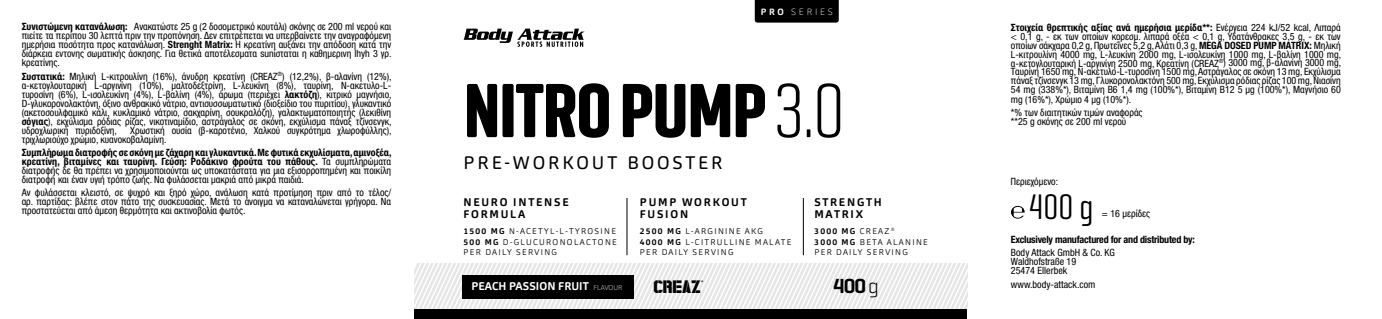
<style>
.page{position:relative;width:1382px;height:319px;background:#fff}
.page>*{position:absolute;margin:0;border:0;box-sizing:border-box;transform-origin:0 0}
.t1{font:700 78.15px "Geogrotesque Comp";letter-spacing:-.02em;color:#000}
.t2{font:36.15px "Geogrotesque Comp";color:#000}
.t3{font:600 20.85px "Geogrotesque";color:#000}
.t4{font:18.45px "Coburn";letter-spacing:-.05em;color:#000}
.t5{font:18px "Carnas";letter-spacing:.16em;color:#000}
.t6{font:700 11.1px "Carnas";letter-spacing:.01em;color:#fff}
.t7{font:700 10.95px/12px "Carnas";letter-spacing:.16em;color:#000}
.t8{font:700 10.95px/12px "Carnas";letter-spacing:.14em;color:#000}
.t9{font:condensed 10.05px/9px "Helvetica Neue LTW1 G";color:#000;text-align:justify}
.t10{font:700 condensed 10.05px "Helvetica Neue LTW1 G";letter-spacing:-.02em;color:#000}
.t11{font:100 9px "Carnas";letter-spacing:.3em;color:#fff}
.t12{font:300 8.25px/10.5px "Carnas";letter-spacing:.16em;color:#000}
.t13{font:1.95px "Coburn";color:#000}
.s1{font-weight:700}
.s2{font-weight:300}
.s3{font-weight:100;font-size:6.9px}
</style>
<div class="page">
<svg style="left:463px;top:29px;width:122px;height:18px"></svg>
<div style="left:755px;top:0;width:84px;height:23px;background:#000"></div>
<svg style="left:415px;top:263px;width:552px;height:47px;fill:#e9e9e9"></svg>
<div style="left:415px;top:310px;width:552px;height:9px;background:#000"></div>
<hr style="left:627px;top:198px;width:1px;height:57px;background:#000">
<hr style="left:803px;top:198px;width:1px;height:57px;background:#000">
<svg style="left:1011px;top:206px;width:14px;height:13px"></svg>
<div style="left:462px;top:275px;width:172px;height:24px;background:#000"></div>
<p class="t9" style="left:22px;top:22px;width:371px"><span class="s1">Συνιστώμενη κατανάλωση:</span> Ανακατώστε 25 g (2 δοσομετρικό κουτάλι) σκόνης σε 200 ml νερού και πιείτε τα περίπου 30 λεπτά πριν την προπόνηση. Δεν επιτρέπεται να υπερβαίνετε την αναγραφόμενη ημερήσια ποσότητα προς κατανάλωση. <span class="s1">Strenght Matrix:</span> H κρεατίνη αυξάνει την απόδοση κατά την διάρκεια εντονης σωματικής άσκησης. Για θετικά αποτέλεσματα sunίσταται η καθημερινη lhyh 3 γρ. kρεατίνης.</p>
<p class="t9" style="left:22px;top:72px;width:371px"><span class="s1">Συστατικά:</span> Μηλική L-κιτρουλίνη (16%), άνυδρη κρεατίνη (CREAZ<sup>®</sup>) (12,2%), β-αλανίνη (12%), α-κετογλουταρική L-αργινίνη (10%), μαλτοδεξτρίνη, L-λευκίνη (8%), ταυρίνη, Ν-ακετυλο-L&shy;τυροσίνη (6%), L-ισολευκίνη (4%), L-βαλίνη (4%), άρωμα (περιέχει <span class="s1">λακτόζη</span>), κιτρικό μαγνήσιο, D-γλυκορονολακτόνη, όξινο ανθρακικό νάτριο, αντισυσσωματωτικό (διοξείδιο του πυριτίου), γλυκαντικό (ακετοσουλφαμικό κάλι, κυκλαμικό νάτριο, σακχαρίνη, σουκραλόζη), γαλακτωματοποιητής (λεκιθίνη <span class="s1">σόγιας</span>), εκχύλισμα ρόδιας ρίζας, νικοτιναμίδιο, αστράγαλος σε σκόνη, εκχύλισμα πάναξ τζίνσενγκ, υδροχλωρική πυριδοξίνη,</p>
<p class="t9" style="left:22px;top:126px;width:371px;text-indent:109px">Χρωστική ουσία (β-καροτένιο, Χαλκού συγκρότημα χλωροφύλλης), τριχλωριούχο χρώμιο, κυανοκοβαλαμίνη.</p>
<p class="t9" style="left:22px;top:148px;width:371px"><span class="s1">Συμπλήρωμα διατροφής σε σκόνη με ζάχαρη και γλυκαντικά. Με φυτικά εκχυλίσματα, αμινοξέα, κρεατίνη, βιταμίνες και ταυρίνη. Γεύση: Ροδάκινο φρούτα του πάθους.</span> Τα συμπληρώματα διατροφής δε θα πρέπει να χρησιμοποιούνται ως υποκατάστατα για μια εξισορροπημένη και ποικίλη διατροφή και έναν υγιή τρόπο ζωής. Να φυλάσσεται μακριά από μικρά παιδιά.</p>
<p class="t9" style="left:22px;top:188px;width:371px">Αν φυλάσσεται κλειστό, σε ψυχρό και ξηρό χώρο, ανάλωση κατά προτίμηση πριν από το τέλος/ αρ. παρτίδας: βλέπε στον πάτο της συσκευασίας. Μετά το άνοιγμα να καταναλώνεται γρήγορα. Να προστατεύεται από άμεση θερμότητα και ακτινοβολία φωτός.</p>
<p class="t11" style="left:761px;top:7px;width:73px"><span class="s1">PRO</span> SERIES</p>
<h1 class="t1" style="left:463px;top:62px;width:383px">NITRO PUMP <span class="s2">3.0</span></h1>
<h3 class="t5" style="left:464px;top:151px;width:261px">PRE-WORKOUT BOOSTER</h3>
<p class="t7" style="left:640px;top:196px;width:109px">PUMP WORKOUT<br>FUSION</p>
<p class="t12" style="left:640px;top:226px;width:153px"><span class="s1">2500 MG</span> L-ARGININE AKG<br><span class="s1">4000 MG</span> L-CITRULLINE MALATE<br>PER DAILY SERVING</p>
<p class="t7" style="left:464px;top:196px;width:107px">NEURO INTENSE<br>FORMULA</p>
<p class="t12" style="left:463px;top:226px;width:155px;text-align:justify"><span class="s1">1500 MG</span> N-ACETYL-L-TYROSINE <span class="s1">500 MG</span> D-GLUCURONOLACTONE PER DAILY SERVING</p>
<p class="t6" style="left:471px;top:279px;width:153px">PEACH PASSION FRUIT <span class="s3">FLAVOUR</span></p>
<h3 class="t4" style="left:653px;top:275px;width:50px">CREAZ</h3>
<p class="t13" style="left:701px;top:280px;width:4px">(R)</p>
<p class="t8" style="left:814px;top:196px;width:69px">STRENGTH<br>MATRIX</p>
<p class="t12" style="left:814px;top:226px;width:115px"><span class="s1">3000 MG</span> CREAZ<sup>®<br></sup><span class="s1">3000 MG</span> BETA ALANINE<br>PER DAILY SERVING</p>
<h3 class="t3" style="left:833px;top:272px;width:47px">400 <span class="s2">g</span></h3>
<p class="t9" style="left:1011px;top:23px;width:332px"><span class="s1">Στοιχεία θρεπτικής αξίας ανά ημερήσια μερίδα**:</span> Ενέργεια 224 kJ/52 kcal, Λιπαρά &lt; 0,1 g, - εκ των οποίων κορεσμ. λιπαρά οξέα &lt; 0,1 g, Υδατάνθρακες 3,5 g, - εκ των οποίων σάκχαρα 0,2 g, Πρωτεΐνες 5,2 g, Αλάτι 0,3 g, <span class="s1">MEGA DOSED PUMP MATRIX:</span> Μηλική L-κιτρουλίνη 4000 mg, L-λευκίνη 2000 mg, L-ισολευκίνη 1000 mg, L-βαλίνη 1000 mg, α-κετογλουταρική L-αργινίνη 2500 mg, Κρεατίνη (CREAZ<sup>®</sup>) 3000 mg, β-αλανίνη 3000 mg, Ταυρίνη 1650 mg, Ν-ακετυλο-L-τυροσίνη 1500 mg, Αστράγαλος σε σκόνη 13 mg, Εκχύλισμα πάναξ τζίνσενγκ 13 mg, Γλυκορονολακτόνη 500 mg, Εκχύλισμα ρόδιας ρίζας 100 mg, Νιασίνη 54 mg (338%*), Βιταμίνη B6 1,4 mg (100%*), Βιταμίνη B12 5 µg (100%*), Μαγνήσιο 60 mg (16%*), Χρώμιο 4 µg (10%*).</p>
<p class="t9" style="left:1011px;top:108px;width:133px">*% των διαιτητικών τιμών αναφοράς **25 g σκόνης σε 200 ml νερού</p>
<p class="t9" style="left:1011px;top:177px;width:49px">Περιεχόμενο:</p>
<h2 class="t2" style="left:1029px;top:184px;width:66px">400 g</h2>
<p class="t9" style="left:1102px;top:209px;width:50px">= 16 μερίδες</p>
<p class="t10" style="left:1011px;top:233px;width:185px">Exclusively manufactured for and distributed by:</p>
<p class="t9" style="left:1011px;top:248px;width:106px;text-align:left">Body Attack GmbH &amp; Co. KG<br>Waldhofstraße 19<br>25474 Ellerbek</p>
<p class="t9" style="left:1011px;top:280px;width:86px">www.body-attack.com</p>
</div>
